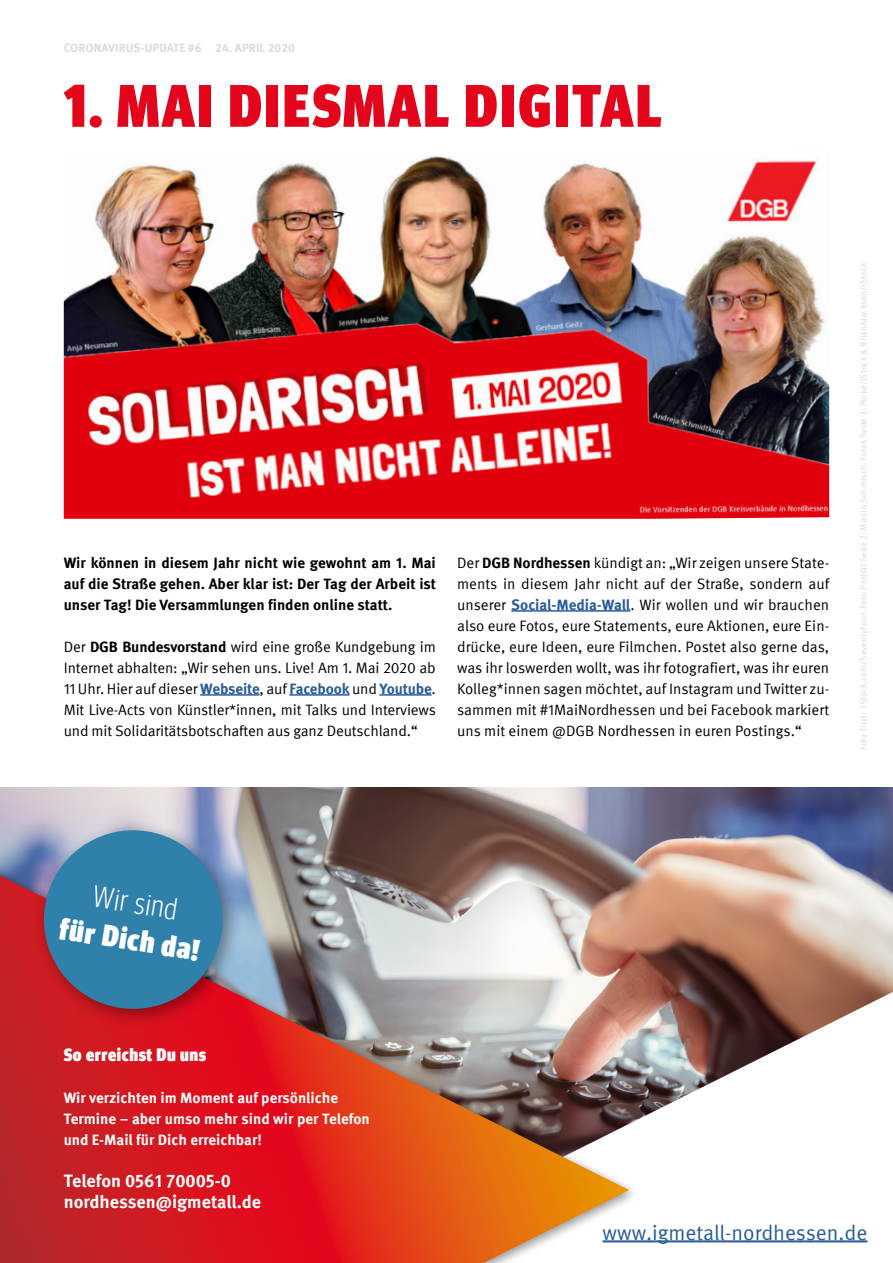
<style>
.page{position:relative;width:893px;height:1263px;background:#fff}
.page>*{position:absolute;margin:0;border:0;box-sizing:border-box;transform-origin:0 0}
.t1{font:900 condensed 60px "Meta Head IGM";letter-spacing:.04em;color:#e3051b}
.t2{font:900 condensed 30px "Meta Head IGM";color:#fff}
.t3{font:300 condensed 30px "Meta Head IGM";color:#fff}
.t4{font:21px "Meta IGM";color:#275b9b}
.t5{font:700 18px/21px "Meta IGM";color:#fff}
.t6{font:900 condensed 18px "Meta Head IGM";letter-spacing:.03em;color:#fff}
.t7{font:15px/21px "Meta IGM";letter-spacing:-.01em;color:#000;text-align:justify}
.t8{font:700 15px/21px "Meta IGM";color:#000;text-align:justify}
.t9{font:700 15px/21px "Meta IGM";color:#fff}
.t10{font:700 12px "Meta IGM";color:#dadada}
.t11{font:9px "Meta IGM";color:#dadada}
.s1{font-weight:700}
.s2{font-weight:700;color:#275b9b}
</style>
<div class="page">
<img style="left:0;top:787px;width:893px;height:198px">
<svg style="left:640px;top:985px;width:253px;height:258px"></svg>
<div style="left:0;top:863px;width:640px;height:400px;background:#000;opacity:.4"></div>
<svg style="left:0;top:869px;width:629px;height:394px"></svg>
<hr style="left:603px;top:1240px;width:264px;height:2px;background:#275b9b">
<div style="left:33px;top:819px;width:210px;height:210px;background:#000;opacity:.4"></div>
<svg style="left:37px;top:824px;width:192px;height:191px"></svg>
<img style="left:64px;top:156px;width:765px;height:363px">
<hr style="left:200px;top:694px;width:60px;height:2px;background:#275b9b">
<hr style="left:289px;top:694px;width:60px;height:2px;background:#275b9b">
<hr style="left:379px;top:694px;width:53px;height:2px;background:#275b9b">
<hr style="left:511px;top:610px;width:119px;height:2px;background:#275b9b">
<p class="t10" style="left:64px;top:38px;width:233px">CORONAVIRUS-UPDATE #6 24. APRIL 2020</p>
<h1 class="t1" style="left:64px;top:58px;width:599px">1. MAI DIESMAL DIGITAL</h1>
<p class="t8" style="left:64px;top:551px;width:374px">Wir können in diesem Jahr nicht wie gewohnt am 1. Mai auf die Straße gehen. Aber klar ist: Der Tag der Arbeit ist unser Tag! Die Versammlungen finden online statt.</p>
<p class="t7" style="left:64px;top:635px;width:374px">Der <span class="s1">DGB Bundesvorstand</span> wird eine große Kundgebung im Internet abhalten: „Wir sehen uns. Live! Am 1. Mai 2020 ab 11 Uhr. Hier auf dieser <span class="s2">Webseite</span>, auf <span class="s2">Facebook</span> und <span class="s2">Youtube</span>.<br>Mit Live-Acts von Künstler*innen, mit Talks und Interviews und mit Solidaritätsbotschaften aus ganz Deutschland.“</p>
<p class="t7" style="left:457px;top:551px;width:374px">Der <span class="s1">DGB Nordhessen</span> kündigt an: „Wir zeigen unsere State&shy;ments in diesem Jahr nicht auf der Straße, sondern auf unserer <span class="s2">Social-Media-Wall</span>. Wir wollen und wir brauchen also eure Fotos, eure Statements, eure Aktionen, eure Ein&shy;drücke, eure Ideen, eure Filmchen. Postet also gerne das, was ihr loswerden wollt, was ihr fotografiert, was ihr euren Kolleg*innen sagen möchtet, auf Instagram und Twitter zu&shy;sammen mit #1MaiNordhessen und bei Facebook markiert uns mit einem @DGB Nordhessen in euren Postings.“</p>
<p class="t11" style="left:857px;top:750px;width:490px;rotate:-90deg">Foto Titel: iStock.com/SeventyFour. Foto Porträt Seite 2: Martin Sehmisch. Fotos Seite 3: Poike/iStock &amp; BrianAJackson/iStock</p>
<h2 class="t3" style="left:96px;top:875px;width:87px;rotate:9deg">Wir sind</h2>
<h2 class="t2" style="left:64px;top:904px;width:142px;rotate:9deg">für Dich da!</h2>
<p class="t6" style="left:64px;top:1040px;width:144px">So erreichst Du uns</p>
<p class="t9" style="left:64px;top:1086px;width:308px">Wir verzichten im Moment auf persönliche<br>Termine – aber umso mehr sind wir per Telefon und E-Mail für Dich erreichbar!</p>
<p class="t5" style="left:64px;top:1169px;width:199px">Telefon 0561 70005-0 nordhessen@igmetall.de</p>
<h3 class="t4" style="left:603px;top:1217px;width:266px">www.igmetall-nordhessen.de</h3>
</div>
